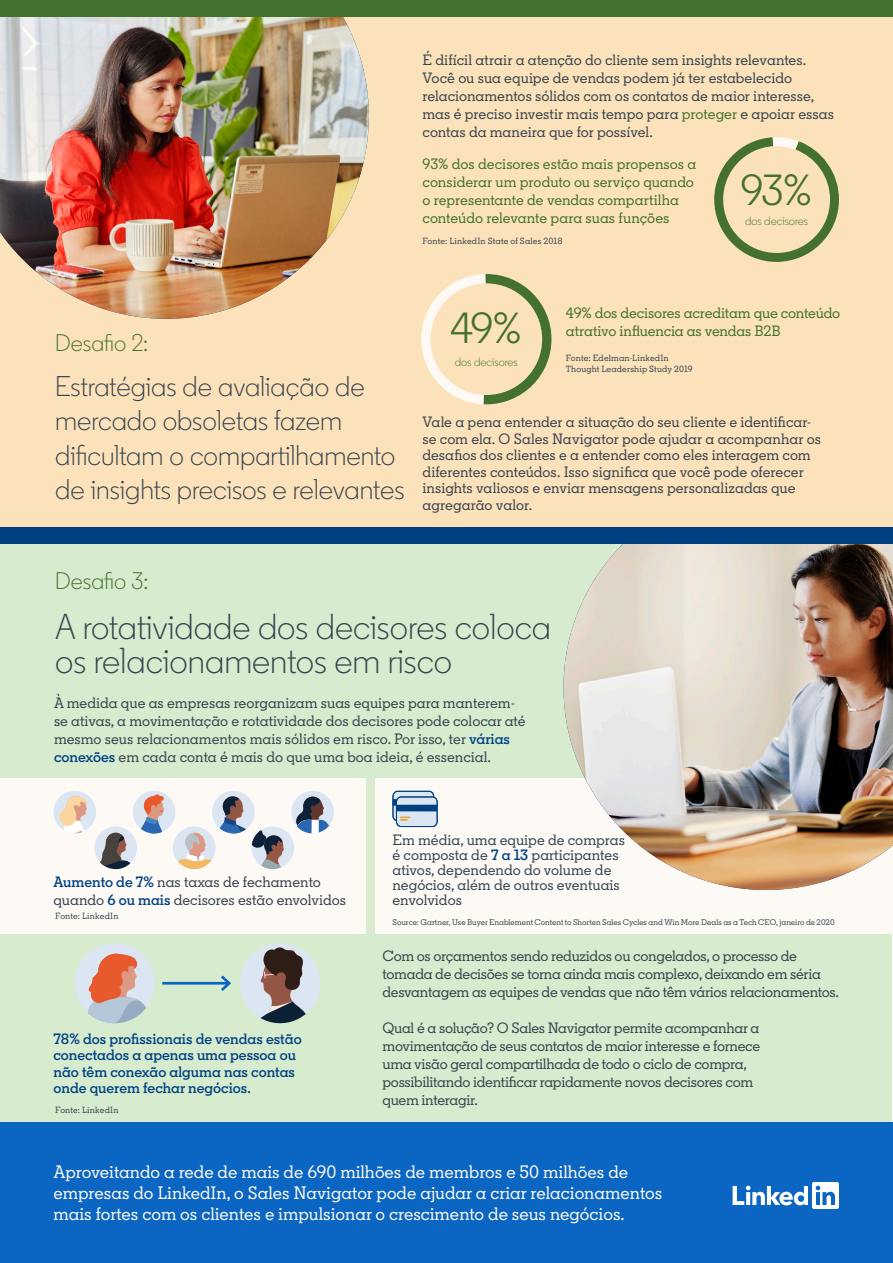
<style>
.page{position:relative;width:893px;height:1263px;background:#fff}
.page>*{position:absolute;margin:0;border:0;box-sizing:border-box;transform-origin:0 0}
.t1{font:43.5px "Community";color:#44712e}
.t2{font:300 36px/34.5px "Community";color:#38434f}
.t3{font:300 28.5px/34.5px "Community";color:#38434f}
.t4{font:300 24px "Community";color:#44712e}
.t5{font:500 18px/21px "Community Slab";color:#fdfaf5}
.t6{font:500 15px/18px "Community Slab";letter-spacing:-.005em;color:#38434f}
.t7{font:500 15px/18px "Community Slab";letter-spacing:-.005em;color:#44712e}
.t8{font:600 15px/16.5px "Community Slab";color:#004182}
.t9{font:300 12px "Community";color:#44712e}
.t10{font:500 9px/10.8px "Community Slab";letter-spacing:.015em;color:#38434f}
.t11{font:500 8.25px "Community Slab";letter-spacing:-.005em;color:#38434f}
.s1{color:#44712e}
.s2{font-weight:600;color:#004182}
</style>
<div class="page">
<div style="left:0;top:534px;width:891px;height:700px;background:#d7ebce"></div>
<div style="left:0;top:779px;width:365px;height:155px;background:#fdfaf5"></div>
<div style="left:376px;top:779px;width:517px;height:155px;background:#fdfaf5"></div>
<img style="left:563px;top:544px;width:330px;height:346px">
<div style="left:0;top:0;width:893px;height:536px;background:#fce2ba"></div>
<img style="left:0;top:16px;width:369px;height:303px">
<div style="left:0;top:0;width:893px;height:16px;background:#44712e"></div>
<div style="left:0;top:528px;width:893px;height:16px;background:#004182"></div>
<div style="left:421px;top:274px;width:130px;height:130px;border:9px solid #fdfaf5;border-radius:50%"></div>
<svg style="left:474px;top:274px;width:78px;height:131px"></svg>
<svg style="left:714px;top:137px;width:125px;height:125px"></svg>
<div style="left:0;top:1122px;width:893px;height:141px;background:#0a66c2"></div>
<svg style="left:733px;top:1182px;width:106px;height:27px"></svg>
<div style="left:75px;top:943px;width:80px;height:80px;background:#dbe6f2;border-radius:50%"></div>
<svg style="left:82px;top:953px;width:73px;height:70px"></svg>
<div style="left:121px;top:971px;width:8px;height:9px;background:#de9985;border-radius:50%"></div>
<div style="left:240px;top:943px;width:80px;height:80px;background:#dbe6f2;border-radius:50%"></div>
<svg style="left:240px;top:947px;width:73px;height:76px"></svg>
<hr style="left:162px;top:982px;width:67px;height:2px;background:#0a66c2">
<svg style="left:218px;top:975px;width:13px;height:16px"></svg>
<div style="left:393px;top:791px;width:41px;height:30px;background:#dbe6f2;border-radius:5px"></div>
<div style="left:393px;top:799px;width:41px;height:7px;background:#004082"></div>
<div style="left:392px;top:791px;width:42px;height:30px;border:1px solid #004082;border-radius:5px"></div>
<div style="left:396px;top:797px;width:41px;height:29px;background:#dbe6f2;border-radius:5px"></div>
<div style="left:396px;top:805px;width:41px;height:6px;background:#004082"></div>
<svg style="left:398px;top:811px;width:11px;height:10px"></svg>
<div style="left:396px;top:796px;width:42px;height:31px;border:1px solid #004082;border-radius:5px"></div>
<div style="left:133px;top:791px;width:42px;height:42px;background:#dbe6f2;border-radius:50%"></div>
<div style="left:53px;top:791px;width:43px;height:42px;background:#dbe6f2;border-radius:50%"></div>
<div style="left:212px;top:791px;width:43px;height:42px;background:#dbe6f2;border-radius:50%"></div>
<div style="left:291px;top:791px;width:43px;height:42px;background:#dbe6f2;border-radius:50%"></div>
<svg style="left:59px;top:794px;width:275px;height:75px"></svg>
<p class="t6" style="left:422px;top:51px;width:413px">É difícil atrair a atenção do cliente sem insights relevantes.<br>Você ou sua equipe de vendas podem já ter estabelecido relacionamentos sólidos com os contatos de maior interesse, mas é preciso investir mais tempo para <span class="s1">proteger</span> e apoiar essas contas da maneira que for possível.</p>
<p class="t7" style="left:422px;top:155px;width:275px">93% dos decisores estão mais propensos a considerar um produto ou serviço quando o representante de vendas compartilha conteúdo relevante para suas funções</p>
<p class="t10" style="left:422px;top:235px;width:142px">Fonte: LinkedIn State of Sales 2018</p>
<p class="t1" style="left:741px;top:163px;width:73px">93%</p>
<p class="t9" style="left:745px;top:214px;width:65px">dos decisores</p>
<p class="t4" style="left:55px;top:329px;width:95px">Desafio 2:</p>
<p class="t3" style="left:55px;top:369px;width:351px">Estratégias de avaliação de mercado obsoletas fazem dificultam o compartilhamento de insights precisos e relevantes</p>
<p class="t1" style="left:450px;top:301px;width:73px">49%</p>
<p class="t9" style="left:455px;top:355px;width:65px">dos decisores</p>
<p class="t7" style="left:566px;top:303px;width:276px">49% dos decisores acreditam que conteúdo</p>
<p class="t7" style="left:566px;top:321px;width:216px">atrativo influencia as vendas B2B</p>
<p class="t10" style="left:566px;top:353px;width:128px">Fonte: Edelman-LinkedIn<br>Thought Leadership Study 2019</p>
<p class="t6" style="left:422px;top:414px;width:400px;line-height:16.5px">Vale a pena entender a situação do seu cliente e identificar&shy;se com ela. O Sales Navigator pode ajudar a acompanhar os desafios dos clientes e a entender como eles interagem com diferentes conteúdos. Isso significa que você pode oferecer insights valiosos e enviar mensagens personalizadas que agregarão valor.</p>
<p class="t4" style="left:55px;top:566px;width:95px">Desafio 3:</p>
<p class="t2" style="left:55px;top:610px;width:497px">A rotatividade dos decisores coloca os relacionamentos em risco</p>
<p class="t6" style="left:54px;top:693px;width:473px">À medida que as empresas reorganizam suas equipes para manterem&shy;se ativas, a movimentação e rotatividade dos decisores pode colocar até mesmo seus relacionamentos mais sólidos em risco. Por isso, ter <span class="s2">várias conexões</span> em cada conta é mais do que uma boa ideia, é essencial.</p>
<p class="t6" style="left:53px;top:872px;width:294px"><span class="s2">Aumento de 7%</span> nas taxas de fechamento quando <span class="s2">6 ou mais</span> decisores estão envolvidos</p>
<p class="t10" style="left:55px;top:911px;width:65px">Fonte: LinkedIn</p>
<p class="t8" style="left:53px;top:1030px;width:250px">78% dos profissionais de vendas estão conectados a apenas uma pessoa ou não têm conexão alguma nas contas onde querem fechar negócios.</p>
<p class="t10" style="left:55px;top:1105px;width:65px">Fonte: LinkedIn</p>
<p class="t6" style="left:392px;top:832px;width:234px;line-height:15px">Em média, uma equipe de compras é composta de <span class="s2">7 a 13</span> participantes ativos, dependendo do volume de negócios, além de outros eventuais envolvidos</p>
<p class="t11" style="left:392px;top:917px;width:444px">Source: Gartner, Use Buyer Enablement Content to Shorten Sales Cycles and Win More Deals as a Tech CEO, janeiro de 2020</p>
<p class="t6" style="left:382px;top:947px;width:458px">Com os orçamentos sendo reduzidos ou congelados, o processo de tomada de decisões se torna ainda mais complexo, deixando em séria desvantagem as equipes de vendas que não têm vários relacionamentos.</p>
<p class="t6" style="left:382px;top:1019px;width:379px">Qual é a solução? O Sales Navigator permite acompanhar a movimentação de seus contatos de maior interesse e fornece uma visão geral compartilhada de todo o ciclo de compra, possibilitando identificar rapidamente novos decisores com quem interagir.</p>
<p class="t5" style="left:53px;top:1161px;width:610px">Aproveitando a rede de mais de 690 milhões de membros e 50 milhões de empresas do LinkedIn, o Sales Navigator pode ajudar a criar relacionamentos mais fortes com os clientes e impulsionar o crescimento de seus negócios.</p>
</div>
